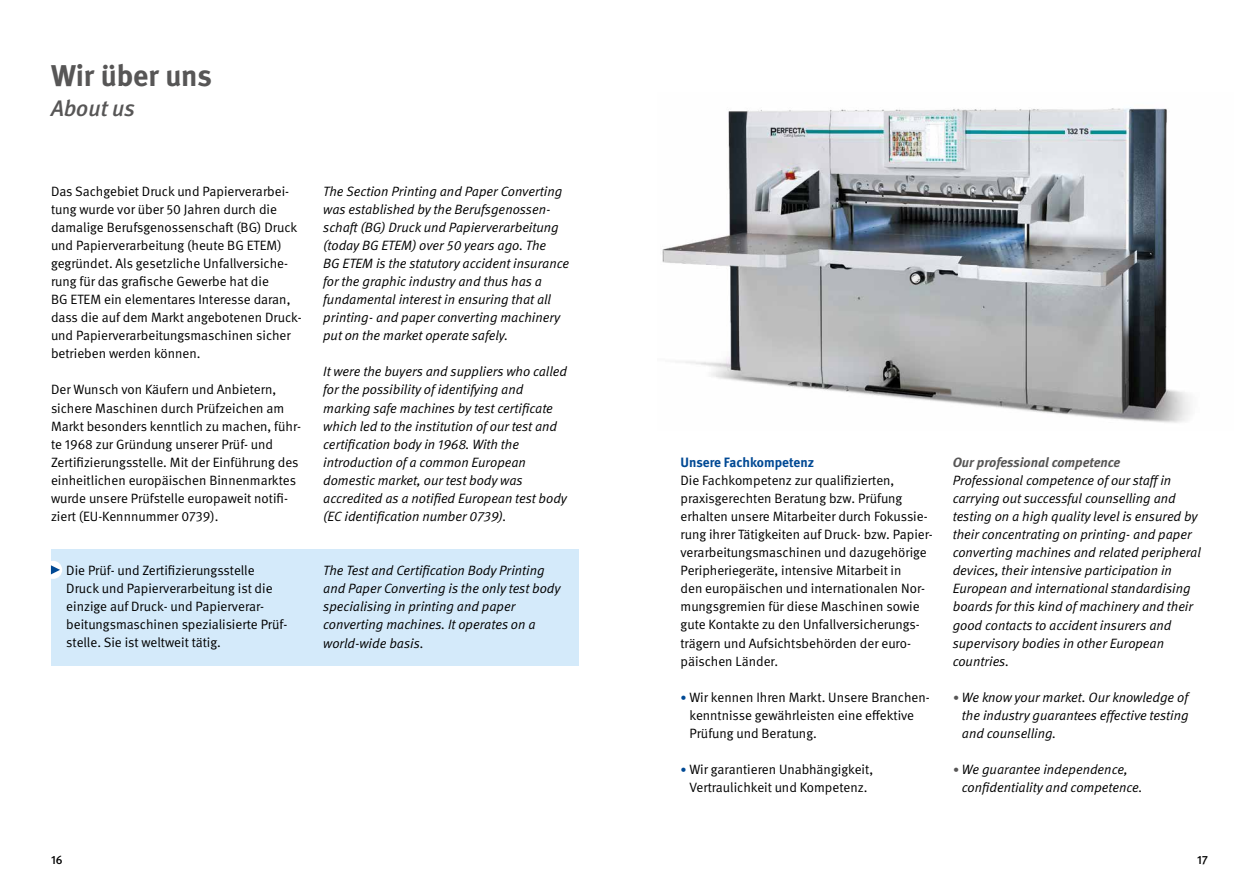
<style>
.page{position:relative;width:1259px;height:893px;background:#fff}
.page>*{position:absolute;margin:0;border:0;box-sizing:border-box;transform-origin:0 0}
.t1{font:700 30px "DGUV Meta";color:#575656}
.t2{font:italic 500 22.5px "DGUV Meta";color:#575656}
.t3{font:13.5px/18.1px "DGUV Meta";color:#000}
.t4{font:italic 13.5px/18.1px "DGUV Meta";color:#000}
.t5{font:italic 700 13.5px "DGUV Meta";color:#575656}
.t6{font:700 13.5px "DGUV Meta";color:#004994}
.t7{font:500 12px "DGUV Meta";color:#000}
.s1{font-size:12px;color:#004994}
.s2{font-size:12px;color:#575656}
</style>
<div class="page">
<div style="left:51px;top:549px;width:527px;height:116px;background:#d4eafa"></div>
<div style="left:44px;top:561px;width:18px;height:18px;background:#fff;border-radius:50%"></div>
<svg style="left:51px;top:565px;width:9px;height:9px"></svg>
<img style="left:662px;top:107px;width:528px;height:316px">
<h1 class="t1" style="left:51px;top:58px;width:162px">Wir über uns</h1>
<h2 class="t2" style="left:51px;top:95px;width:85px">About us</h2>
<p class="t3" style="left:51px;top:182px;width:252px">Das Sachgebiet Druck und Papierverarbei&shy;tung wurde vor über 50 Jahren durch die damalige Berufsgenossenschaft (BG) Druck und Papierverarbeitung (heute BG ETEM) gegründet. Als gesetzliche Unfallversiche&shy;rung für das grafische Gewerbe hat die<br>BG ETEM ein elementares Interesse daran, dass die auf dem Markt angebotenen Druck&shy;und Papierverarbeitungsmaschinen sicher betrieben werden können.</p>
<p class="t3" style="left:51px;top:381px;width:251px">Der Wunsch von Käufern und Anbietern, sichere Maschinen durch Prüfzeichen am Markt besonders kenntlich zu machen, führ&shy;te 1968 zur Gründung unserer Prüf- und Zertifizierungsstelle. Mit der Einführung des einheitlichen europäischen Binnenmarktes wurde unsere Prüfstelle europaweit notifi&shy;ziert (EU-Kennnummer 0739).</p>
<p class="t3" style="left:66px;top:562px;width:222px">Die Prüf- und Zertifizierungsstelle Druck und Papierverarbeitung ist die einzige auf Druck- und Papierverar&shy;beitungsmaschinen spezialisierte Prüf&shy;stelle. Sie ist weltweit tätig.</p>
<p class="t4" style="left:323px;top:182px;width:247px">The Section Printing and Paper Converting was established by the Berufsgenossen&shy;schaft (BG) Druck und Papierverarbeitung (today BG ETEM) over 50 years ago. The<br>BG ETEM is the statutory accident insurance for the graphic industry and thus has a fundamental interest in ensuring that all printing- and paper converting machinery put on the market operate safely.</p>
<p class="t4" style="left:323px;top:363px;width:245px">It were the buyers and suppliers who called for the possibility of identifying and marking safe machines by test certificate which led to the institution of our test and certification body in 1968. With the introduction of a common European domestic market, our test body was accredited as a notified European test body (EC identification number 0739).</p>
<p class="t4" style="left:323px;top:562px;width:239px">The Test and Certification Body Printing and Paper Converting is the only test body specialising in printing and paper converting machines. It operates on a world-wide basis.</p>
<p class="t6" style="left:680px;top:454px;width:135px">Unsere Fachkompetenz</p>
<p class="t3" style="left:680px;top:471px;width:254px">Die Fachkompetenz zur qualifizierten, praxisgerechten Beratung bzw. Prüfung erhalten unsere Mitarbeiter durch Fokussie&shy;rung ihrer Tätigkeiten auf Druck- bzw. Papier&shy;verarbeitungsmaschinen und dazugehörige Peripheriegeräte, intensive Mitarbeit in<br>den europäischen und internationalen Nor&shy;mungsgremien für diese Maschinen sowie gute Kontakte zu den Unfallversicherungs&shy;trägern und Aufsichtsbehörden der euro&shy;päischen Länder.</p>
<p class="t3" style="left:689px;top:688px;width:242px;text-indent:-9px"><span class="s1">•</span> Wir kennen Ihren Markt. Unsere Branchen&shy;kenntnisse gewährleisten eine effektive<br>Prüfung und Beratung.</p>
<p class="t3" style="left:680px;top:760px;width:194px;text-align:center"><span class="s1">•</span> Wir garantieren Unabhängigkeit,<br>Vertraulichkeit und Kompetenz.</p>
<p class="t5" style="left:952px;top:454px;width:169px">Our professional competence</p>
<p class="t4" style="left:952px;top:471px;width:250px">Professional competence of our staff in carrying out successful counselling and testing on a high quality level is ensured by their concentrating on printing- and paper converting machines and related peripheral devices, their intensive participation in European and international standardising boards for this kind of machinery and their good contacts to accident insurers and supervisory bodies in other European countries.</p>
<p class="t4" style="left:962px;top:688px;width:228px;text-align:justify;text-indent:-9px"><span class="s2">•</span> We know your market. Our knowledge of the industry guarantees effective testing and counselling.</p>
<p class="t4" style="left:962px;top:760px;width:182px;text-indent:-9px"><span class="s2">•</span> We guarantee independence, confidentiality and competence.</p>
<p class="t7" style="left:51px;top:853px;width:13px">16</p>
<p class="t7" style="left:1197px;top:853px;width:12px">17</p>
</div>
